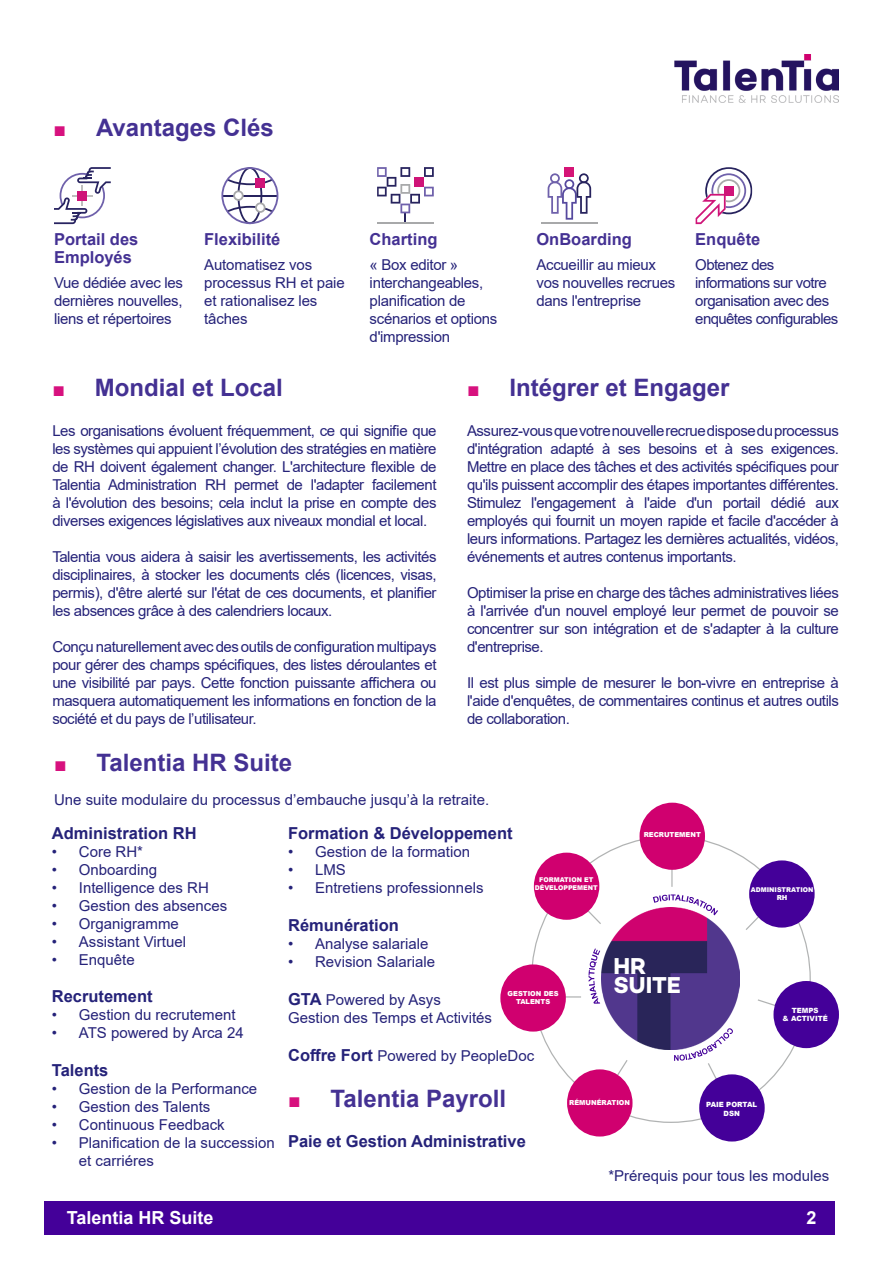
<style>
.page{position:relative;width:893px;height:1263px;background:#fff}
.page>*{position:absolute;margin:0;border:0;box-sizing:border-box;transform-origin:0 0}
.t1{font:700 24px "Arial";color:#443193}
.t2{font:700 23.4px/18.5px "Campton";color:#fff}
.Style_de_paragraphe{font:700 18px "Arial";color:#fff}
.t3{font:700 16.5px "Arial";color:#252279}
.t4{font:700 16.5px/18px "Arial";color:#443193}
.t5{font:15px/18px "Arial";letter-spacing:-.02em;color:#252279;text-align:justify}
.t6{font:15px/18px "Arial";color:#252279}
.t7{font:15px/18px "Arial";letter-spacing:-.04em;color:#252279}
.t8{font:900 7.2px/8.6px "Arial";color:#fff;text-align:center}
.t9{font:900 6.9px/8.2px "Arial";color:#fff;text-align:center}
.t10{font:900 6.6px/7.8px "Arial";color:#fff;text-align:center}
.s1{font-weight:400;font-size:21px;color:#d7117e}
.s2{font-weight:700;font-size:16.5px}
</style>
<div class="page">
<img style="left:674px;top:54px;width:165px;height:48px">
<div style="left:44px;top:1201px;width:791px;height:33px;background:#409"></div>
<img style="left:602px;top:909px;width:137px;height:140px">
<svg style="left:746px;top:899px;width:37px;height:31px"></svg>
<svg style="left:758px;top:999px;width:17px;height:7px"></svg>
<svg style="left:609px;top:1060px;width:20px;height:27px"></svg>
<hr style="left:531px;top:996px;width:50px;height:1px;background:#b1b3b3">
<svg style="left:572px;top:886px;width:29px;height:38px"></svg>
<hr style="left:671px;top:836px;width:2px;height:51px;background:#b1b3b3">
<svg style="left:653px;top:894px;width:65px;height:21px"></svg>
<div style="left:749px;top:860px;width:66px;height:67px;background:#409;border-radius:50%"></div>
<div style="left:773px;top:981px;width:66px;height:67px;background:#409;border-radius:50%"></div>
<div style="left:699px;top:1074px;width:66px;height:67px;background:#409;border-radius:50%"></div>
<div style="left:639px;top:803px;width:66px;height:67px;background:#d0006f;border-radius:50%"></div>
<div style="left:534px;top:853px;width:65px;height:67px;background:#d0006f;border-radius:50%"></div>
<div style="left:500px;top:964px;width:66px;height:67px;background:#d0006f;border-radius:50%"></div>
<div style="left:567px;top:1069px;width:65px;height:67px;background:#d0006f;border-radius:50%"></div>
<svg style="left:674px;top:1028px;width:59px;height:82px"></svg>
<svg style="left:589px;top:948px;width:11px;height:56px"></svg>
<svg style="left:54px;top:167px;width:57px;height:57px"></svg>
<div style="left:77px;top:191px;width:10px;height:9px;background:#cf1478"></div>
<svg style="left:222px;top:167px;width:56px;height:57px"></svg>
<svg style="left:377px;top:167px;width:57px;height:55px"></svg>
<hr style="left:377px;top:222px;width:57px;height:2px;background:#a8a9aa">
<hr style="left:541px;top:222px;width:57px;height:2px;background:#a8a9aa">
<svg style="left:548px;top:173px;width:43px;height:47px"></svg>
<div style="left:564px;top:167px;width:10px;height:10px;background:#d51476"></div>
<svg style="left:696px;top:167px;width:56px;height:57px"></svg>
<p class="t1" style="left:54px;top:111px;width:222px"><span class="s1">■</span> Avantages Clés</p>
<p class="t4" style="left:54px;top:230px;width:86px">Portail des<br>Employés</p>
<p class="t5" style="left:54px;top:274px;width:131px">Vue dédiée avec les dernières nouvelles, liens et répertoires</p>
<p class="t4" style="left:204px;top:230px;width:78px">Flexibilité</p>
<p class="t5" style="left:204px;top:256px;width:142px;text-align:left">Automatisez vos processus RH et paie et rationalisez les tâches</p>
<p class="t4" style="left:370px;top:230px;width:69px">Charting</p>
<p class="t5" style="left:370px;top:256px;width:90px">« Box editor »</p>
<p class="t5" style="left:370px;top:274px;width:129px;text-align:left">interchangeables, planification de scénarios et options d'impression</p>
<p class="t4" style="left:536px;top:230px;width:97px">OnBoarding</p>
<p class="t5" style="left:536px;top:256px;width:140px;text-align:left">Accueillir au mieux vos nouvelles recrues dans l'entreprise</p>
<p class="t4" style="left:695px;top:230px;width:67px">Enquête</p>
<p class="t7" style="left:695px;top:256px;width:135px">Obtenez des informations sur votre organisation avec des</p>
<p class="t7" style="left:695px;top:310px;width:145px">enquêtes configurables</p>
<p class="t1" style="left:52px;top:371px;width:232px"><span class="s1">■</span> Mondial et Local</p>
<p class="t1" style="left:467px;top:371px;width:264px"><span class="s1">■</span> Intégrer et Engager</p>
<p class="t5" style="left:467px;top:421px;width:373px">Assurez-vous que votre nouvelle recrue dispose du processus d'intégration adapté à ses besoins et à ses exigences.<br>Mettre en place des tâches et des activités spécifiques pour qu'ils puissent accomplir des étapes importantes différentes.<br>Stimulez l'engagement à l'aide d'un portail dédié aux employés qui fournit un moyen rapide et facile d'accéder à leurs informations. Partagez les dernières actualités, vidéos, événements et autres contenus importants.</p>
<p class="t5" style="left:467px;top:583px;width:373px">Optimiser la prise en charge des tâches administratives liées à l'arrivée d'un nouvel employé leur permet de pouvoir se concentrer sur son intégration et de s'adapter à la culture d'entreprise.</p>
<p class="t5" style="left:467px;top:673px;width:373px">Il est plus simple de mesurer le bon-vivre en entreprise à l'aide d'enquêtes, de commentaires continus et autres outils de collaboration.</p>
<p class="t5" style="left:52px;top:421px;width:386px">Les organisations évoluent fréquemment, ce qui signifie que les systèmes qui appuient l’évolution des stratégies en matière de RH doivent également changer. L'architecture flexible de Talentia Administration RH permet de l'adapter facilement à l'évolution des besoins; cela inclut la prise en compte des diverses exigences législatives aux niveaux mondial et local.</p>
<p class="t5" style="left:52px;top:547px;width:386px">Talentia vous aidera à saisir les avertissements, les activités disciplinaires, à stocker les documents clés (licences, visas, permis), d'être alerté sur l'état de ces documents, et planifier les absences grâce à des calendriers locaux.</p>
<p class="t5" style="left:52px;top:637px;width:386px">Conçu naturellement avec des outils de configuration multipays pour gérer des champs spécifiques, des listes déroulantes et une visibilité par pays. Cette fonction puissante affichera ou masquera automatiquement les informations en fonction de la société et du pays de l’utilisateur.</p>
<h1 class="t1" style="left:54px;top:746px;width:240px"><span class="s1">■</span> Talentia HR Suite</h1>
<p class="t6" style="left:54px;top:791px;width:437px">Une suite modulaire du processus d’embauche jusqu’à la retraite.</p>
<p class="t3" style="left:52px;top:821px;width:146px">Administration RH</p>
<p class="t5" style="left:52px;top:842px;width:93px">• Core RH*</p>
<p class="t6" style="left:52px;top:860px;width:107px">• Onboarding</p>
<p class="t6" style="left:52px;top:878px;width:159px">• Intelligence des RH</p>
<p class="t6" style="left:52px;top:896px;width:177px">• Gestion des absences</p>
<p class="t6" style="left:52px;top:914px;width:129px">• Organigramme</p>
<p class="t6" style="left:52px;top:932px;width:136px">• Assistant Virtuel</p>
<p class="t6" style="left:52px;top:950px;width:84px">• Enquête</p>
<p class="t3" style="left:52px;top:985px;width:102px">Recrutement</p>
<p class="t6" style="left:52px;top:1006px;width:185px">• Gestion du recrutement</p>
<p class="t6" style="left:52px;top:1024px;width:193px">• ATS powered by Arca 24</p>
<p class="t3" style="left:52px;top:1059px;width:58px">Talents</p>
<p class="t6" style="left:52px;top:1080px;width:207px">• Gestion de la Performance</p>
<p class="t6" style="left:52px;top:1098px;width:160px">• Gestion des Talents</p>
<p class="t6" style="left:52px;top:1116px;width:174px">• Continuous Feedback</p>
<p class="t6" style="left:79px;top:1134px;width:197px;text-indent:-27px">• Planification de la succession et carriéres</p>
<p class="t3" style="left:288px;top:822px;width:226px">Formation &amp; Développement</p>
<p class="t6" style="left:288px;top:843px;width:184px">• Gestion de la formation</p>
<p class="t5" style="left:288px;top:861px;width:59px">• LMS</p>
<p class="t6" style="left:288px;top:879px;width:197px">• Entretiens professionnels</p>
<p class="t3" style="left:288px;top:913px;width:112px">Rémunération</p>
<p class="t6" style="left:288px;top:934px;width:142px">• Analyse salariale</p>
<p class="t6" style="left:288px;top:952px;width:149px">• Revision Salariale</p>
<p class="t6" style="left:288px;top:990px;width:205px"><span class="s2">GTA</span> Powered by Asys<br>Gestion des Temps et Activités</p>
<p class="t6" style="left:288px;top:1046px;width:248px"><span class="s2">Coffre Fort</span> Powered by PeopleDoc</p>
<h1 class="t1" style="left:288px;top:1082px;width:220px"><span class="s1">■</span> Talentia Payroll</h1>
<p class="t3" style="left:288px;top:1129px;width:239px">Paie et Gestion Administrative</p>
<p class="t9" style="left:644px;top:831px;width:59px">RECRUTEMENT</p>
<p class="t10" style="left:535px;top:876px;width:65px">FORMATION ET<br>DÉVELOPPEMENT</p>
<p class="t10" style="left:751px;top:885px;width:64px">ADMINISTRATION</p>
<p class="t9" style="left:777px;top:893px;width:12px">RH</p>
<h2 class="t2" style="left:613px;top:957px;width:69px">HR<br>SUITE</h2>
<p class="t9" style="left:508px;top:989px;width:52px">GESTION DES<br>TALENTS</p>
<p class="t8" style="left:782px;top:1006px;width:47px">TEMPS<br>&amp; ACTIVITÉ</p>
<p class="t9" style="left:569px;top:1098px;width:62px">RÉMUNÉRATION</p>
<p class="t8" style="left:706px;top:1100px;width:52px">PAIE PORTAL<br>DSN</p>
<p class="t6" style="left:608px;top:1167px;width:222px">*Prérequis pour tous les modules</p>
<p class="Style_de_paragraphe" style="left:67px;top:1205px;width:148px">Talentia HR Suite</p>
<p class="Style_de_paragraphe" style="left:807px;top:1205px;width:12px">2</p>
</div>
